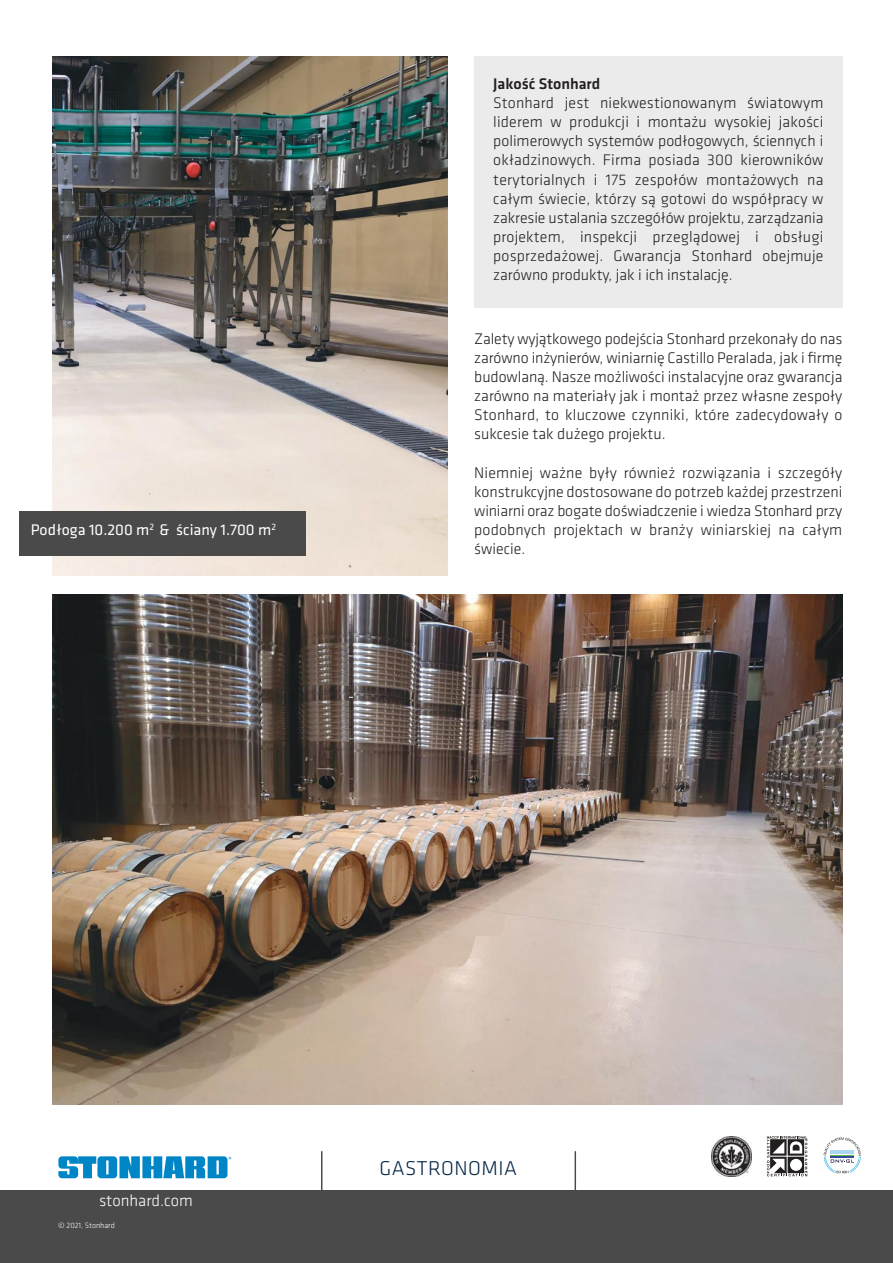
<style>
.page{position:relative;width:893px;height:1263px;background:#fff}
.page>*{position:absolute;margin:0;border:0;box-sizing:border-box;transform-origin:0 0}
.t1{font:300 20.7px "Klavika";letter-spacing:.025em;color:#002343}
.t2{font:300 16.8px "Klavika";color:#fff}
.t3{font:300 15.9px/19.2px "Klavika";letter-spacing:.01em;color:#241f1f;text-align:justify}
.t4{font:15.9px "Klavika";color:#fff}
.t5{font:500 15.9px "Klavika";color:#241f1f}
.t6{font:300 7.95px "Klavika";color:#fff}
.t7{font:7.65px "Myriad Pro";color:#0086c7}
</style>
<div class="page">
<div style="left:1px;top:1190px;width:892px;height:73px;background:#4b4a4b"></div>
<svg style="left:58px;top:1156px;width:169px;height:22px;background:#369fd2"></svg>
<hr style="left:575px;top:1151px;width:1px;height:39px;background:#4b4a4b">
<hr style="left:321px;top:1151px;width:1px;height:39px;background:#4b4a4b">
<img style="left:711px;top:1136px;width:40px;height:40px">
<svg style="left:823px;top:1137px;width:38px;height:36px"></svg>
<svg style="left:767px;top:1136px;width:40px;height:40px"></svg>
<img style="left:52px;top:57px;width:395px;height:518px">
<img style="left:52px;top:595px;width:790px;height:510px">
<div style="left:19px;top:511px;width:286px;height:45px;background:#4b4a4b"></div>
<div style="left:474px;top:57px;width:368px;height:251px;background:#ebebeb"></div>
<p class="t4" style="left:31px;top:524px;width:247px">Podłoga 10.200 m<sup>2</sup> &amp; ściany 1.700 m<sup>2</sup></p>
<p class="t5" style="left:493px;top:78px;width:109px">Jakość Stonhard</p>
<p class="t3" style="left:493px;top:95px;width:332px">Stonhard jest niekwestionowanym światowym liderem w produkcji i montażu wysokiej jakości polimerowych systemów podłogowych, ściennych i okładzinowych. Firma posiada 300 kierowników terytorialnych i 175 zespołów montażowych na całym świecie, którzy są gotowi do współpracy w zakresie ustalania szczegółów projektu, zarządzania projektem, inspekcji przeglądowej i obsługi posprzedażowej. Gwarancja Stonhard obejmuje zarówno produkty, jak i ich instalację.</p>
<p class="t3" style="left:474px;top:330px;width:370px">Zalety wyjątkowego podejścia Stonhard przekonały do nas zarówno inżynierów, winiarnię Castillo Peralada, jak i firmę budowlaną. Nasze możliwości instalacyjne oraz gwarancja zarówno na materiały jak i montaż przez własne zespoły Stonhard, to kluczowe czynniki, które zadecydowały o sukcesie tak dużego projektu.</p>
<p class="t3" style="left:474px;top:464px;width:370px">Niemniej ważne były również rozwiązania i szczegóły konstrukcyjne dostosowane do potrzeb każdej przestrzeni winiarni oraz bogate doświadczenie i wiedza Stonhard przy podobnych projektach w branży winiarskiej na całym świecie.</p>
<p class="t2" style="left:99px;top:1195px;width:95px">stonhard.com</p>
<p class="t6" style="left:58px;top:1223px;width:58px">© 2021, Stonhard</p>
<p class="t7" style="left:229px;top:1155px;width:5px">®</p>
<h1 class="t1" style="left:379px;top:1161px;width:139px">GASTRONOMIA</h1>
</div>
